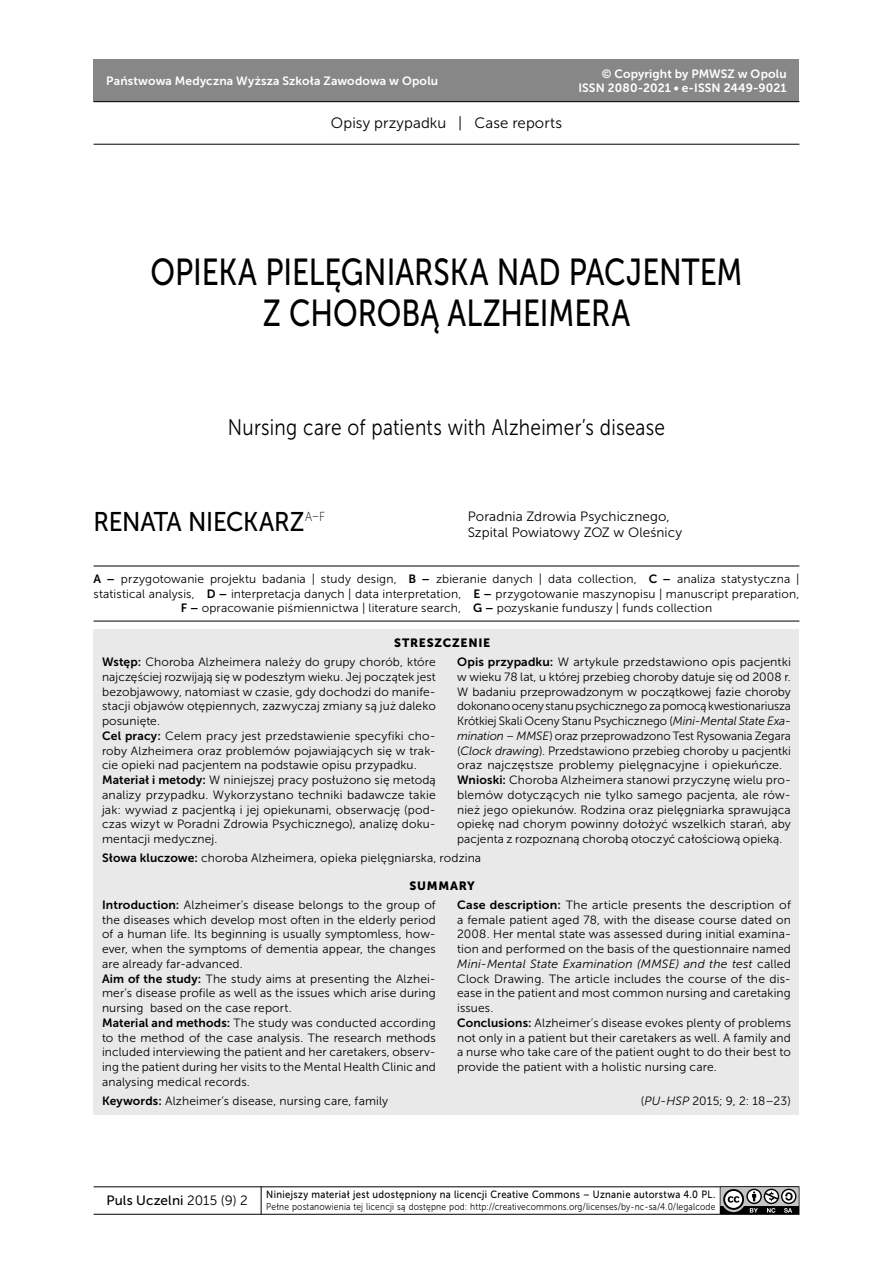
<style>
.page{position:relative;width:893px;height:1263px;background:#fff}
.page>*{position:absolute;margin:0;border:0;box-sizing:border-box;transform-origin:0 0}
.t1{font:37.5px/41.2px "Museo Sans 500";color:#000;text-align:center;scale:.8 1}
.t2{font:27px "Museo Sans 500";letter-spacing:-.02em;color:#000;scale:.9 1}
.t3{font:22.5px "Museo Sans 300";letter-spacing:.01em;color:#000;scale:.85 1}
.t4{font:15px "Museo Sans 300";letter-spacing:.005em;color:#000}
.t5{font:13.5px/16.2px "Museo Sans 300";letter-spacing:.005em;color:#000}
.t6{font:13.5px "Museo Sans 500";letter-spacing:.01em;color:#000}
.t7{font:12px/14.7px "Museo Sans 300";letter-spacing:.01em;color:#000}
.t8{font:12px/14.4px "Museo Sans 700";letter-spacing:.01em;color:#fff;text-align:right}
.t9{font:12px "Museo Sans 900";letter-spacing:.06em;color:#000}
.t10{font:10.5px "Museo Sans 500";letter-spacing:.04em;color:#000;scale:.9 1}
.t11{font:9.75px "Museo Sans 300";letter-spacing:.02em;color:#000;scale:.87 1}
.s1{font-family:"Museo Sans 700"}
.s2{font-style:italic}
.s3{font-family:"Museo Sans 300"}
</style>
<div class="page">
<div style="left:94px;top:60px;width:380px;height:42px;background:#878787"></div>
<div style="left:446px;top:60px;width:353px;height:42px;background:#878787"></div>
<hr style="left:94px;top:1186px;width:705px;height:1px;background:#000">
<hr style="left:94px;top:1214px;width:705px;height:1px;background:#000">
<hr style="left:94px;top:101px;width:705px;height:1px;background:#000">
<hr style="left:94px;top:144px;width:705px;height:1px;background:#000">
<svg style="left:720px;top:1186px;width:79px;height:28px;background:#797979"></svg>
<svg style="left:261px;top:1186px;width:1px;height:28px"></svg>
<hr style="left:94px;top:566px;width:705px;height:1px;background:#000">
<hr style="left:94px;top:621px;width:705px;height:1px;background:#000">
<div style="left:94px;top:629px;width:705px;height:485px;background:#e9e9e9"></div>
<p class="t8" style="left:106px;top:74px;width:333px">Państwowa Medyczna Wyższa Szkoła Zawodowa w Opolu</p>
<p class="t8" style="left:578px;top:67px;width:210px">© Copyright by PMWSZ w Opolu<br>ISSN 2080-2021 • e-ISSN 2449-9021</p>
<p class="t4" style="left:331px;top:115px;width:233px">Opisy przypadku | Case reports</p>
<h1 class="t1" style="left:150px;top:251px;width:742px">OPIEKA PIELĘGNIARSKA NAD PACJENTEM<br>Z CHOROBĄ ALZHEI MERA</h1>
<h3 class="t3" style="left:228px;top:415px;width:516px">Nursing care of patients with Alzheimer’s disease</h3>
<h2 class="t2" style="left:94px;top:507px;width:259px">Renata Nieckarz <sup>A–F</sup></h2>
<p class="t5" style="left:468px;top:508px;width:216px">Poradnia Zdrowia Psychicznego,<br>Szpital Powiatowy ZOZ w Oleśnicy</p>
<p class="t7" style="left:94px;top:572px;width:707px;text-align:center"><span class="s1">A –</span> przygotowanie projektu badania | study design, <span class="s1">B –</span> zbieranie danych | data collection, <span class="s1">C –</span> analiza statystyczna | statistical analysis, <span class="s1">D –</span> interpretacja danych | data interpretation, <span class="s1">E –</span> przygotowanie maszynopisu | manuscript preparation,<br><span class="s1">F –</span> opracowanie piśmiennictwa | literature search, <span class="s1">G –</span> pozyskanie funduszy | funds collection</p>
<p class="t9" style="left:394px;top:636px;width:98px">STRESZCZENIE</p>
<p class="t7" style="left:102px;top:655px;width:335px"><span class="s1">Wstęp:</span> Choroba Alzheimera należy do grupy chorób, które najczęściej rozwijają się w podeszłym wieku. Jej początek jest bezobjawowy, natomiast w czasie, gdy dochodzi do manife&shy;stacji objawów otępiennych, zazwyczaj zmiany są już daleko posunięte.<br><span class="s1">Cel pracy:</span> Celem pracy jest przedstawienie specyfiki cho&shy;roby Alzheimera oraz problemów pojawiających się w trak&shy;cie opieki nad pacjentem na podstawie opisu przypadku.<br><span class="s1">Materiał i metody:</span> W niniejszej pracy posłużono się metodą analizy przypadku. Wykorzystano techniki badawcze takie jak: wywiad z pacjentką i jej opiekunami, obserwację (pod&shy;czas wizyt w Poradni Zdrowia Psychicznego), analizę doku&shy;mentacji medycznej.</p>
<p class="t7" style="left:457px;top:655px;width:335px"><span class="s1">Opis przypadku:</span> W artykule przedstawiono opis pacjentki w wieku 78 lat, u której przebieg choroby datuje się od 2008 r.<br>W badaniu przeprowadzonym w początkowej fazie choroby dokonano oceny stanu psychicznego za pomocą kwestionariusza Krótkiej Skali Oceny Stanu Psychicznego (<span class="s2">Mini-Mental State Exa&shy;mination – MMSE</span>) oraz przeprowadzono Test Rysowania Zegara (<span class="s2">Clock drawing</span>). Przedstawiono przebieg choroby u pacjentki oraz najczęstsze problemy pielęgnacyjne i opiekuńcze.<br><span class="s1">Wnioski:</span> Choroba Alzheimera stanowi przyczynę wielu pro&shy;blemów dotyczących nie tylko samego pacjenta, ale rów&shy;nież jego opiekunów. Rodzina oraz pielęgniarka sprawująca opiekę nad chorym powinny dołożyć wszelkich starań, aby pacjenta z rozpoznaną chorobą otoczyć całościową opieką.</p>
<p class="t7" style="left:102px;top:851px;width:381px"><span class="s1">Słowa kluczowe:</span> choroba Alzheimera, opieka pielęgniarska, rodzina</p>
<p class="t9" style="left:409px;top:879px;width:67px">SUMMARY</p>
<p class="t7" style="left:102px;top:897px;width:335px"><span class="s1">Introduction:</span> Alzheimer’s disease belongs to the group of the diseases which develop most often in the elderly period of a human life. Its beginning is usually symptomless, how&shy;ever, when the symptoms of dementia appear, the changes are already far-advanced.<br><span class="s1">Aim of the study:</span> The study aims at presenting the Alzhei&shy;mer’s disease profile as well as the issues which arise during nursing based on the case report.<br><span class="s1">Material and methods:</span> The study was conducted according to the method of the case analysis. The research methods included interviewing the patient and her caretakers, observ&shy;ing the patient during her visits to the Mental Health Clinic and analysing medical records.</p>
<p class="t7" style="left:457px;top:897px;width:335px"><span class="s1">Case description:</span> The article presents the description of a female patient aged 78, with the disease course dated on 2008. Her mental state was assessed during initial examina&shy;tion and performed on the basis of the questionnaire named <span class="s2">Mini-Mental State Examination (MMSE) and the test</span> called Clock Drawing. The article includes the course of the dis&shy;ease in the patient and most common nursing and caretaking issues.<br><span class="s1">Conclusions:</span> Alzheimer’s disease evokes plenty of problems not only in a patient but their caretakers as well. A family and a nurse who take care of the patient ought to do their best to provide the patient with a holistic nursing care.</p>
<p class="t7" style="left:102px;top:1093px;width:288px"><span class="s1">Keywords:</span> Alzheimer’s disease, nursing care, family</p>
<p class="t7" style="left:641px;top:1093px;width:152px">(<span class="s2">PU-HSP</span> 2015; 9, 2: 18–23)</p>
<p class="t6" style="left:106px;top:1193px;width:143px">Puls Uczelni <span class="s3">2015 (9) 2</span></p>
<p class="t10" style="left:266px;top:1189px;width:501px">Niniejszy materiał jest udostępniony na licencji Creative Commons – Uznanie autorstwa 4.0 PL.</p>
<p class="t11" style="left:266px;top:1201px;width:518px">Pełne postanowienia tej licencji są dostępne pod: http://creativecommons.org/licenses/by-nc-sa/4.0/legalcode</p>
</div>
